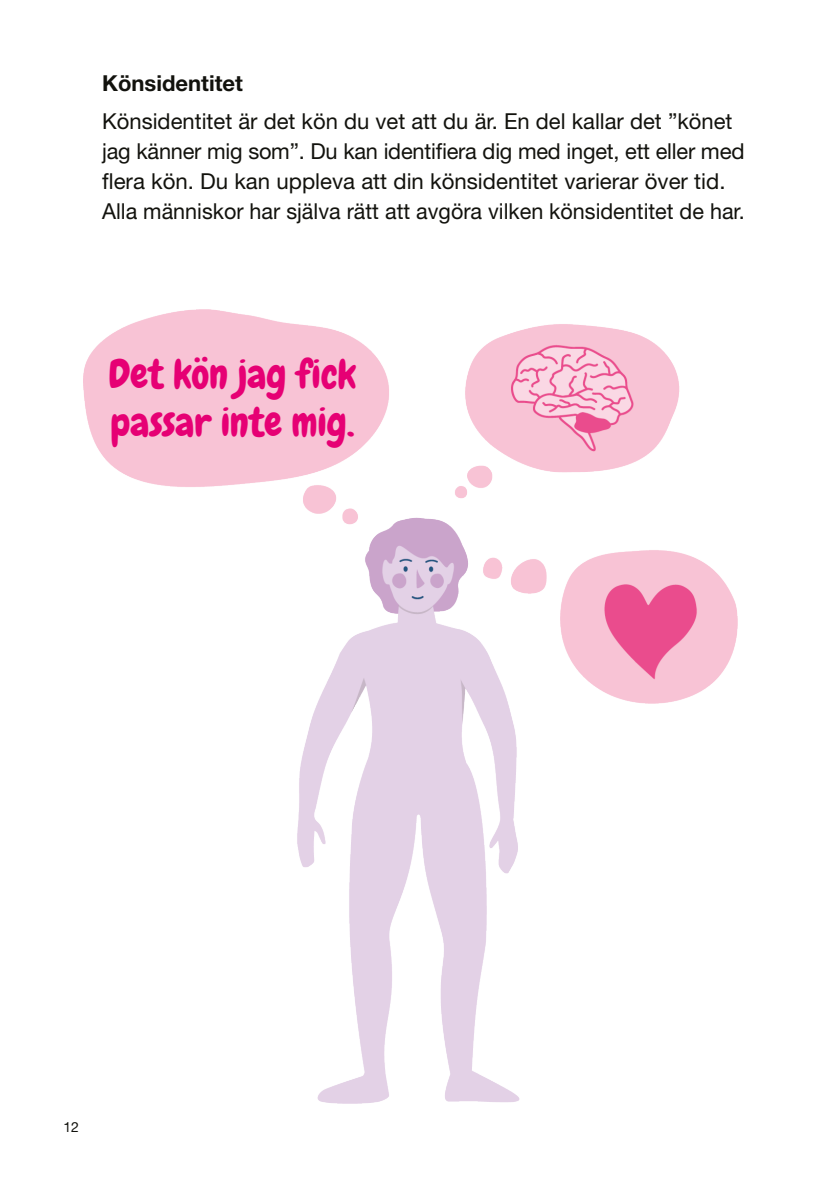
<style>
.page{position:relative;width:840px;height:1191px;background:#fff}
.page>*{position:absolute;margin:0;border:0;box-sizing:border-box;transform-origin:0 0}
.Cirkeltext{font:40px/48px "Chewy";letter-spacing:-.005em;color:#e60074}
.Brödtext_avstånd{font:22px/30px "Helvetica Neue LT Pro";color:#12120d}
.Underrubrik{font:700 22px "Helvetica Neue LT Pro";color:#12120d}
.t1{font:14px "Helvetica Neue LT Pro";color:#12120d}
</style>
<div class="page">
<img style="left:83px;top:310px;width:653px;height:793px">
<h3 class="Underrubrik" style="left:102px;top:69px;width:142px">Könsidentitet</h3>
<p class="Brödtext_avstånd" style="left:102px;top:106px;width:643px">Könsidentitet är det kön du vet att du är. En del kallar det ”könet jag känner mig som”. Du kan identifiera dig med inget, ett eller med flera kön. Du kan uppleva att din könsidentitet varierar över tid.<br>Alla människor har själva rätt att avgöra vilken könsidentitet de har.</p>
<p class="Cirkeltext" style="left:108px;top:351px;width:249px">Det kön jag fick passar inte mig.</p>
<p class="t1" style="left:63px;top:1118px;width:17px">12</p>
</div>
